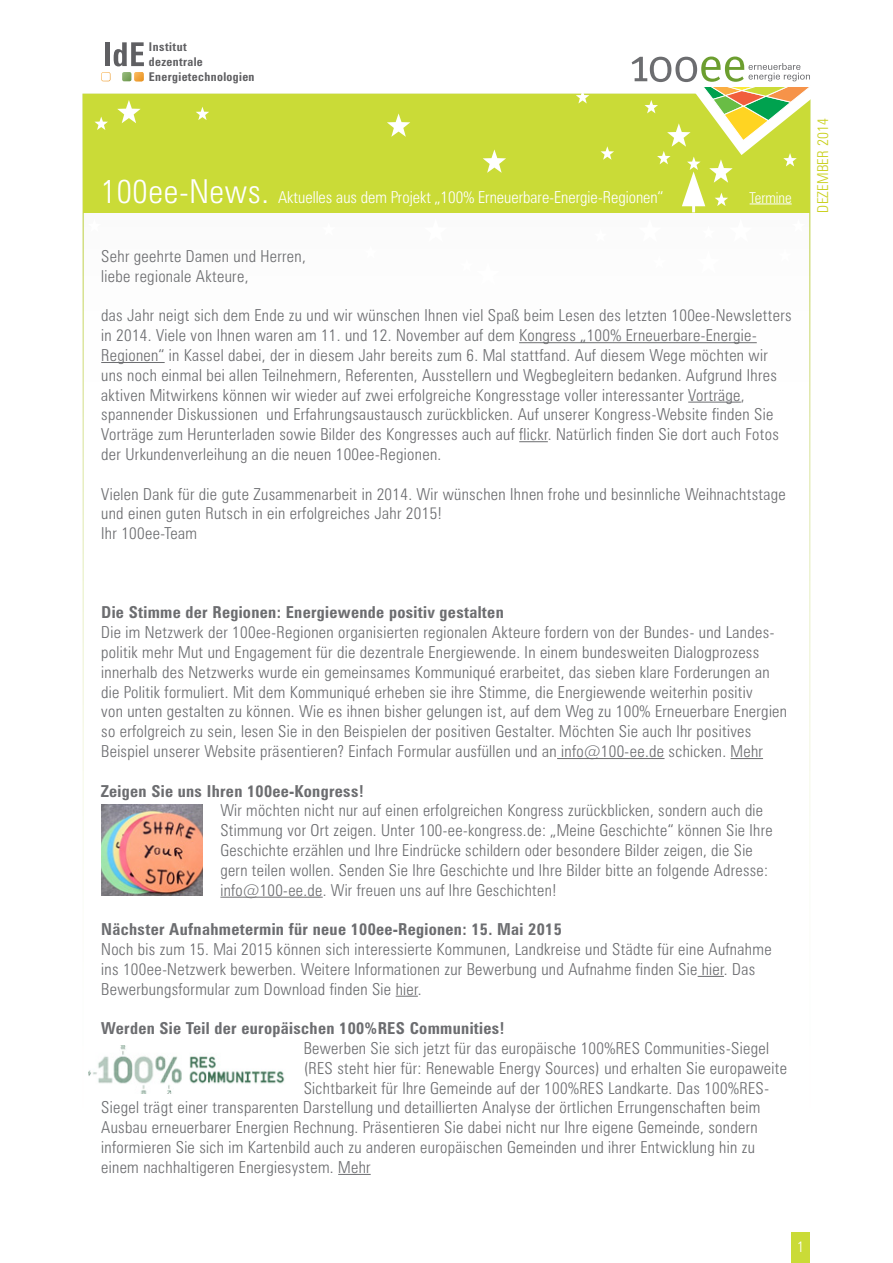
<style>
.page{position:relative;width:893px;height:1263px;background:#fff}
.page>*{position:absolute;margin:0;border:0;box-sizing:border-box;transform-origin:0 0}
.t1{font:300 condensed 16.5px/19.8px "Zurich BT";letter-spacing:.02em;color:#6c6d70}
.t2{font:700 condensed 16.5px "Zurich BT";letter-spacing:.02em;color:#6c6d70}
.t3{font:300 condensed 16.5px "Zurich BT";color:#fff}
.t4{font:300 condensed 15px "Zurich BT";letter-spacing:.02em;color:#c9d01e}
.t5{font:300 condensed 15px "Zurich BT";color:#fff}
.t6{font:700 condensed 12.15px/15.1px "Zurich BT";letter-spacing:.03em;color:#5f5f62}
.s1{font-size:33px}
</style>
<div class="page">
<div style="left:792px;top:1232px;width:18px;height:31px;background:#cadb37"></div>
<div style="left:83px;top:94px;width:727px;height:118px;background:#cadb37"></div>
<div style="left:105px;top:42px;width:5px;height:24px;background:#5f5f62"></div>
<svg style="left:114px;top:42px;width:30px;height:24px"></svg>
<svg style="left:122px;top:72px;width:22px;height:9px"></svg>
<svg style="left:101px;top:72px;width:9px;height:9px"></svg>
<svg style="left:94px;top:117px;width:14px;height:13px"></svg>
<svg style="left:196px;top:107px;width:13px;height:13px"></svg>
<svg style="left:601px;top:146px;width:13px;height:14px"></svg>
<svg style="left:576px;top:93px;width:13px;height:11px"></svg>
<svg style="left:483px;top:149px;width:23px;height:24px"></svg>
<svg style="left:387px;top:113px;width:23px;height:24px"></svg>
<svg style="left:117px;top:100px;width:24px;height:23px"></svg>
<svg style="left:621px;top:56px;width:190px;height:156px"></svg>
<hr style="left:519px;top:342px;width:238px;height:1px;background:#6c6d70">
<hr style="left:101px;top:362px;width:64px;height:1px;background:#6c6d70">
<hr style="left:688px;top:402px;width:53px;height:1px;background:#6c6d70">
<svg style="left:519px;top:441px;width:29px;height:1px"></svg>
<hr style="left:557px;top:758px;width:107px;height:1px;background:#6c6d70">
<hr style="left:731px;top:758px;width:32px;height:1px;background:#6c6d70">
<hr style="left:220px;top:897px;width:103px;height:1px;background:#6c6d70">
<svg style="left:698px;top:976px;width:26px;height:1px"></svg>
<svg style="left:396px;top:996px;width:22px;height:1px"></svg>
<hr style="left:338px;top:1174px;width:33px;height:1px;background:#6c6d70">
<img style="left:101px;top:805px;width:101px;height:90px">
<img style="left:89px;top:1045px;width:196px;height:48px">
<p class="t6" style="left:149px;top:39px;width:107px">Institut<br>dezentrale<br>Energietechnologien</p>
<p class="t3" style="left:101px;top:187px;width:564px"><span class="s1">100ee-News.</span> Aktuelles aus dem Projekt „100% Erneuerbare-Energie-Regionen“</p>
<p class="t5" style="left:750px;top:188px;width:44px">Termine</p>
<p class="t1" style="left:101px;top:246px;width:206px">Sehr geehrte Damen und Herren,</p>
<p class="t1" style="left:101px;top:266px;width:149px">liebe regionale Akteure,</p>
<p class="t1" style="left:101px;top:305px;width:692px">das Jahr neigt sich dem Ende zu und wir wünschen Ihnen viel Spaß beim Lesen des letzten 100ee-Newsletters</p>
<p class="t1" style="left:101px;top:325px;width:679px">in 2014. Viele von Ihnen waren am 11. und 12. November auf dem Kongress „100% Erneuerbare-Energie-Regionen“ in Kassel dabei, der in diesem Jahr bereits zum 6. Mal stattfand. Auf diesem Wege möchten wir uns noch einmal bei allen Teilnehmern, Referenten, Ausstellern und Wegbegleitern bedanken. Aufgrund Ihres aktiven Mitwirkens können wir wieder auf zwei erfolgreiche Kongresstage voller interessanter Vorträge, spannender Diskussionen und Erfahrungsaustausch zurückblicken. Auf unserer Kongress-Website finden Sie Vorträge zum Herunterladen sowie Bilder des Kongresses auch auf flickr. Natürlich finden Sie dort auch Fotos der Urkundenverleihung an die neuen 100ee-Regionen.</p>
<p class="t1" style="left:101px;top:484px;width:686px">Vielen Dank für die gute Zusammenarbeit in 2014. Wir wünschen Ihnen frohe und besinnliche Weihnachtstage und einen guten Rutsch in ein erfolgreiches Jahr 2015!</p>
<p class="t1" style="left:101px;top:523px;width:97px">Ihr 100ee-Team</p>
<p class="t4" style="left:814px;top:213px;width:96px;rotate:-90deg">DEZEMBER 2014</p>
<p class="t2" style="left:101px;top:602px;width:404px">Die Stimme der Regionen: Energiewende positiv gestalten</p>
<p class="t1" style="left:101px;top:622px;width:687px">Die im Netzwerk der 100ee-Regionen organisierten regionalen Akteure fordern von der Bundes- und Landes&shy;politik mehr Mut und Engagement für die dezentrale Energiewende. In einem bundesweiten Dialogprozess innerhalb des Netzwerks wurde ein gemeinsames Kommuniqué erarbeitet, das sieben klare Forderungen an die Politik formuliert. Mit dem Kommuniqué erheben sie ihre Stimme, die Energiewende weiterhin positiv<br>von unten gestalten zu können. Wie es ihnen bisher gelungen ist, auf dem Weg zu 100% Erneuerbare Energien so erfolgreich zu sein, lesen Sie in den Beispielen der positiven Gestalter. Möchten Sie auch Ihr positives Beispiel unserer Website präsentieren? Einfach Formular ausfüllen und an info@100-ee.de schicken. Mehr</p>
<p class="t2" style="left:101px;top:781px;width:264px">Zeigen Sie uns Ihren 100ee-Kongress!</p>
<p class="t1" style="left:220px;top:800px;width:554px">Wir möchten nicht nur auf einen erfolgreichen Kongress zurückblicken, sondern auch die Stimmung vor Ort zeigen. Unter 100-ee-kongress.de: „Meine Geschichte“ können Sie Ihre Geschichte erzählen und Ihre Eindrücke schildern oder besondere Bilder zeigen, die Sie gern teilen wollen. Senden Sie Ihre Geschichte und Ihre Bilder bitte an folgende Adresse: info@100-ee.de. Wir freuen uns auf Ihre Geschichten!</p>
<p class="t2" style="left:101px;top:919px;width:462px">Nächster Aufnahmetermin für neue 100ee-Regionen: 15. Mai 2015</p>
<p class="t1" style="left:101px;top:939px;width:672px">Noch bis zum 15. Mai 2015 können sich interessierte Kommunen, Landkreise und Städte für eine Aufnahme ins 100ee-Netzwerk bewerben. Weitere Informationen zur Bewerbung und Aufnahme finden Sie hier. Das<br>Bewerbungsformular zum Download finden Sie hier.</p>
<p class="t2" style="left:101px;top:1018px;width:405px">Werden Sie Teil der europäischen 100%RES Communities!</p>
<p class="t1" style="left:304px;top:1038px;width:467px">Bewerben Sie sich jetzt für das europäische 100%RES Communities-Siegel</p>
<p class="t1" style="left:304px;top:1058px;width:485px">(RES steht hier für: Renewable Energy Sources) und erhalten Sie europaweite</p>
<p class="t1" style="left:304px;top:1078px;width:467px">Sichtbarkeit für Ihre Gemeinde auf der 100%RES Landkarte. Das 100%RES-</p>
<p class="t1" style="left:101px;top:1097px;width:661px">Siegel trägt einer transparenten Darstellung und detaillierten Analyse der örtlichen Errungenschaften beim</p>
<p class="t1" style="left:101px;top:1117px;width:658px">Ausbau erneuerbarer Energien Rechnung. Präsentieren Sie dabei nicht nur Ihre eigene Gemeinde, sondern</p>
<p class="t1" style="left:101px;top:1137px;width:655px">informieren Sie sich im Kartenbild auch zu anderen europäischen Gemeinden und ihrer Entwicklung hin zu</p>
<p class="t1" style="left:101px;top:1157px;width:271px">einem nachhaltigeren Energiesystem. Mehr</p>
<p class="t5" style="left:797px;top:1237px;width:8px">1</p>
</div>
